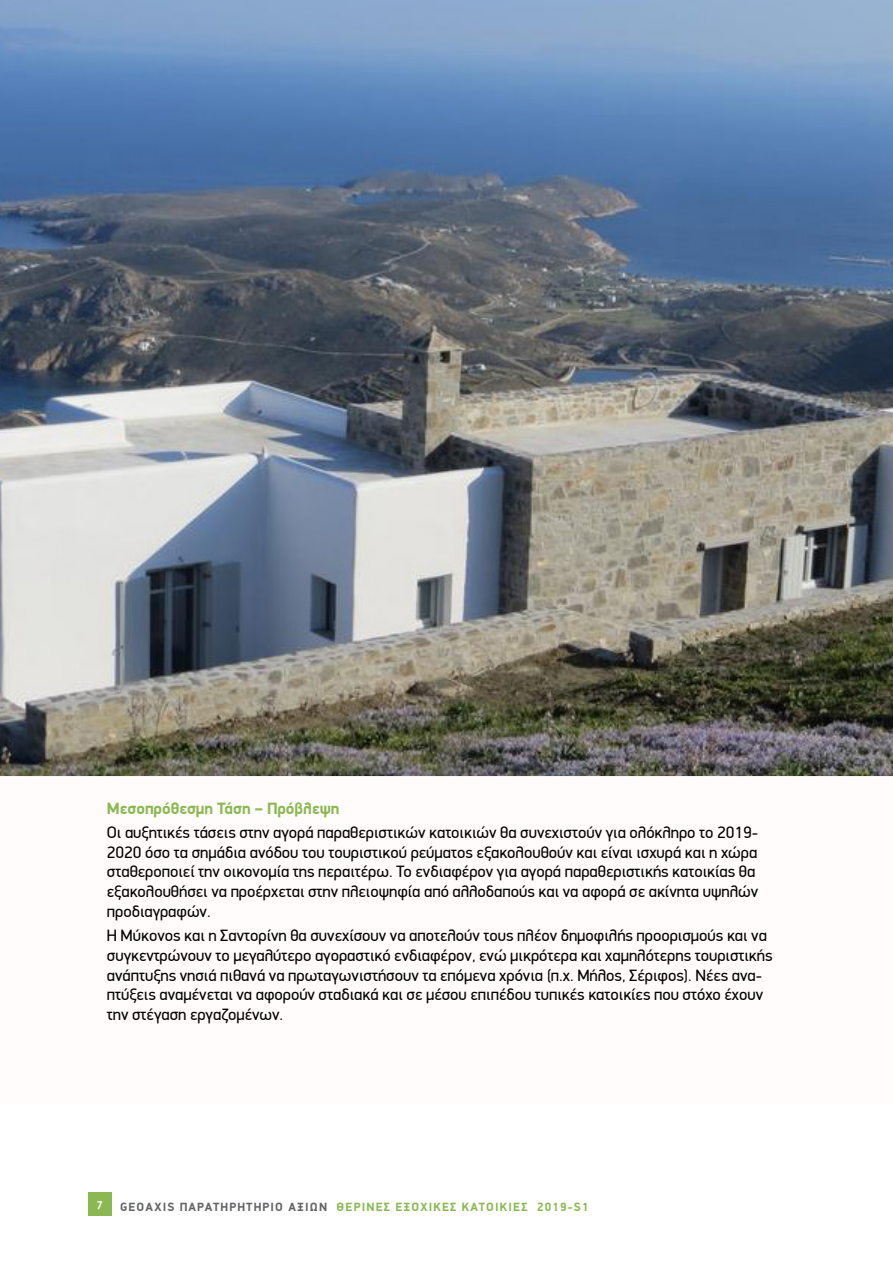
<style>
.page{position:relative;width:893px;height:1263px;background:#fff}
.page>*{position:absolute;margin:0;border:0;box-sizing:border-box;transform-origin:0 0}
.t1{font:16.5px/19.8px "PF Din Display";color:#000}
.t2{font:700 16.5px "PF Din Display";color:#8bb853}
.t3{font:700 12px "PF Din Display";letter-spacing:.1em;color:#8bb853}
.t4{font:700 10.5px "Mg Avant GUC Pol";color:#fff}
.s1{color:#636466}
</style>
<div class="page">
<img style="left:0;top:0;width:893px;height:776px">
<div style="left:0;top:776px;width:893px;height:327px;background:#fffcfb"></div>
<div style="left:88px;top:1193px;width:23px;height:23px;background:#8bb853"></div>
<p class="t2" style="left:107px;top:798px;width:234px">Μεσοπρόθεσμη Τάση – Πρόβλεψη</p>
<p class="t1" style="left:107px;top:822px;width:653px">Οι αυξητικές τάσεις στην αγορά παραθεριστικών κατοικιών θα συνεχιστούν για ολόκληρο το 2019- 2020 όσο τα σημάδια ανόδου του τουριστικού ρεύματος εξακολουθούν και είναι ισχυρά και η χώρα σταθεροποιεί την οικονομία της περαιτέρω. Το ενδιαφέρον για αγορά παραθεριστικής κατοικίας θα εξακολουθήσει να προέρχεται στην πλειοψηφία από αλλοδαπούς και να αφορά σε ακίνητα υψηλών προδιαγραφών.</p>
<p class="t1" style="left:107px;top:925px;width:667px">Η Μύκονος και η Σαντορίνη θα συνεχίσουν να αποτελούν τους πλέον δημοφιλής προορισμούς και να συγκεντρώνουν το μεγαλύτερο αγοραστικό ενδιαφέρον, ενώ μικρότερα και χαμηλότερης τουριστικής ανάπτυξης νησιά πιθανά να πρωταγωνιστήσουν τα επόμενα χρόνια (π.χ. Μήλος, Σέριφος). Νέες ανα&shy;πτύξεις αναμένεται να αφορούν σταδιακά και σε μέσου επιπέδου τυπικές κατοικίες που στόχο έχουν την στέγαση εργαζομένων.</p>
<p class="t4" style="left:97px;top:1199px;width:8px">7</p>
<p class="t3" style="left:120px;top:1199px;width:470px"><span class="s1">GEOAXIS ΠΑΡΑΤΗΡΗΤΗΡΙΟ ΑΞΙΩΝ</span> ΘΕΡΙΝΈΣ ΕΞΟΧΙΚΈΣ ΚΑΤΟΙΚΊ ΕΣ 2019-S1</p>
</div>
